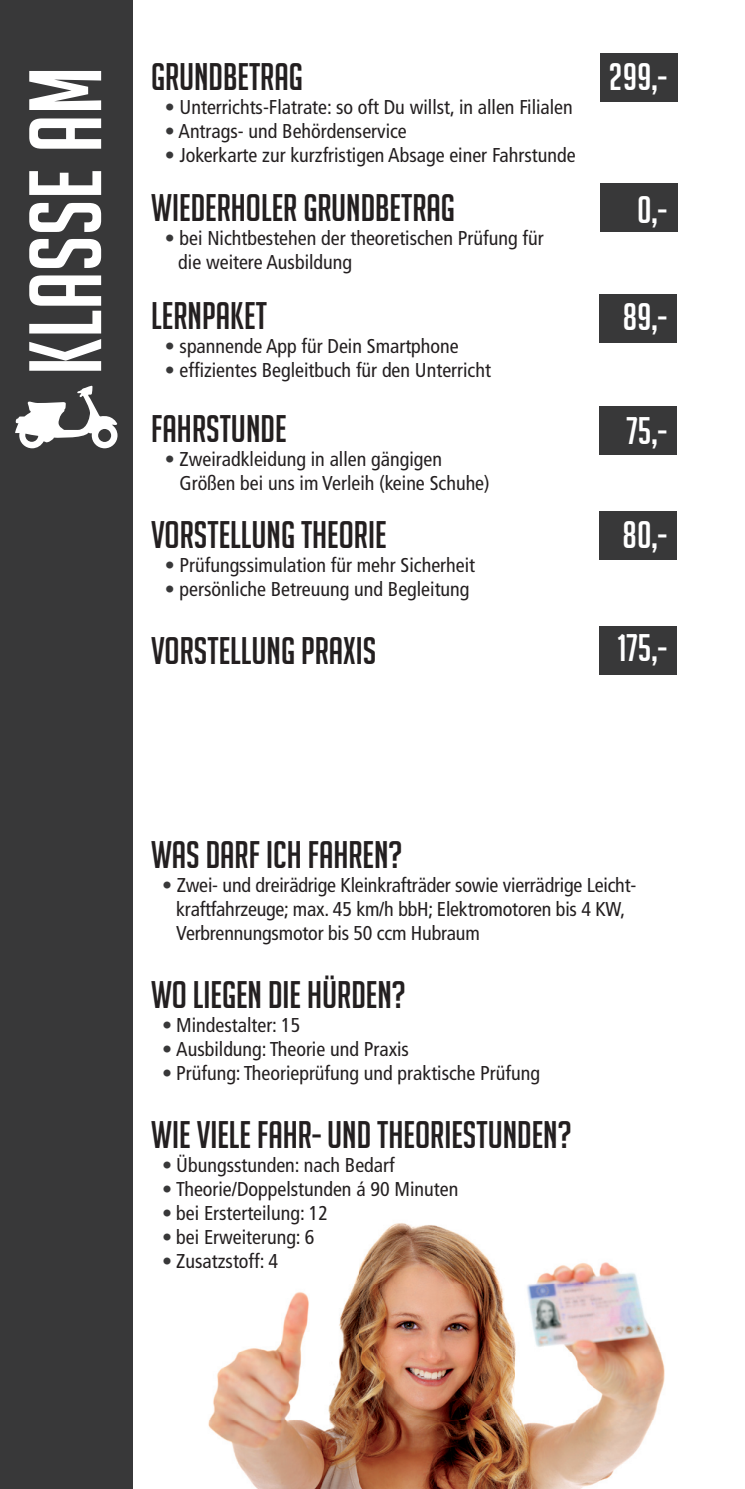
<style>
.page{position:relative;width:745px;height:1489px;background:#fff}
.page>*{position:absolute;margin:0;border:0;box-sizing:border-box;transform-origin:0 0}
.t1{font:100px "Big Noodle Titling";color:#fff}
.t2{font:37.5px "Big Noodle Titling";color:#231f20}
.t3{font:37.5px "Big Noodle Titling";color:#fff}
.t4{font:condensed 20px/24px "Frutiger";color:#231f20}
.s1{color:#383839}
</style>
<div class="page">
<img style="left:208px;top:1223px;width:457px;height:265px">
<div style="left:0;top:0;width:133px;height:1488px;background:#383839"></div>
<div style="left:600px;top:53px;width:77px;height:48px;background:#383839"></div>
<div style="left:600px;top:184px;width:77px;height:48px;background:#383839"></div>
<div style="left:599px;top:294px;width:77px;height:48px;background:#383839"></div>
<div style="left:599px;top:406px;width:77px;height:48px;background:#383839"></div>
<div style="left:599px;top:511px;width:77px;height:48px;background:#383839"></div>
<div style="left:599px;top:626px;width:77px;height:48px;background:#383839"></div>
<svg style="left:15px;top:385px;width:103px;height:63px"></svg>
<h1 class="t1" style="left:12px;top:375px;width:310px;rotate:-90deg">KLASSE AM</h1>
<h2 class="t2" style="left:151px;top:56px;width:153px">GRUNDBETRAG</h2>
<p class="t4" style="left:165px;top:95px;width:409px"><span class="s1">•</span> Unterrichts-Flatrate: so oft Du willst, in allen Filialen</p>
<p class="t4" style="left:165px;top:119px;width:243px"><span class="s1">•</span> Antrags- und Behördenservice</p>
<p class="t4" style="left:165px;top:143px;width:412px"><span class="s1">•</span> Jokerkarte zur kurzfristigen Absage einer Fahrstunde</p>
<h2 class="t2" style="left:151px;top:187px;width:305px">WIEDERHOLER GRUNDBETRAG</h2>
<p class="t4" style="left:178px;top:226px;width:366px;text-indent:-14px"><span class="s1">•</span> bei Nichtbestehen der theoretischen Prüfung für die weitere Ausbildung</p>
<h2 class="t2" style="left:151px;top:295px;width:117px">LERNPAKET</h2>
<p class="t4" style="left:165px;top:334px;width:295px"><span class="s1">•</span> spannende App für Dein Smartphone</p>
<p class="t4" style="left:165px;top:358px;width:327px"><span class="s1">•</span> effizientes Begleitbuch für den Unterricht</p>
<h2 class="t2" style="left:151px;top:409px;width:137px">FAHRSTUNDE</h2>
<p class="t4" style="left:179px;top:447px;width:311px;text-indent:-15px"><span class="s1">•</span> Zweiradkleidung in allen gängigen<br>Größen bei uns im Verleih (keine Schuhe)</p>
<h2 class="t2" style="left:151px;top:514px;width:237px">VORSTELLUNG THEORIE</h2>
<p class="t4" style="left:165px;top:553px;width:311px"><span class="s1">•</span> Prüfungssimulation für mehr Sicherheit</p>
<p class="t4" style="left:165px;top:577px;width:306px"><span class="s1">•</span> persönliche Betreuung und Begleitung</p>
<h2 class="t2" style="left:151px;top:630px;width:226px">VORSTELLUNG PRAXIS</h2>
<h2 class="t3" style="left:608px;top:56px;width:59px">299,-</h2>
<h2 class="t3" style="left:636px;top:189px;width:31px">0,-</h2>
<h2 class="t3" style="left:622px;top:296px;width:46px">89,-</h2>
<h2 class="t3" style="left:626px;top:410px;width:42px">75,-</h2>
<h2 class="t3" style="left:622px;top:514px;width:46px">80,-</h2>
<h2 class="t3" style="left:617px;top:627px;width:51px">175,-</h2>
<h2 class="t2" style="left:151px;top:834px;width:253px">WAS DARF ICH FAHREN?</h2>
<p class="t4" style="left:176px;top:873px;width:461px;text-indent:-14px"><span class="s1">•</span> Zwei- und dreirädrige Kleinkrafträder sowie vierrädrige Leicht&shy;kraftfahrzeuge; max. 45 km/h bbH; Elektromotoren bis 4 KW,<br>Verbrennungsmotor bis 50 ccm Hubraum</p>
<h2 class="t2" style="left:151px;top:974px;width:256px">WO LIEGEN DIE HÜRDEN?</h2>
<p class="t4" style="left:162px;top:1013px;width:140px"><span class="s1">•</span> Mindestalter: 15</p>
<p class="t4" style="left:162px;top:1037px;width:248px"><span class="s1">•</span> Ausbildung: Theorie und Praxis</p>
<p class="t4" style="left:162px;top:1061px;width:379px"><span class="s1">•</span> Prüfung: Theorieprüfung und praktische Prüfung</p>
<h2 class="t2" style="left:151px;top:1113px;width:422px">WIE VIELE FAHR- UND THEORIESTUNDEN?</h2>
<p class="t4" style="left:162px;top:1152px;width:234px"><span class="s1">•</span> Übungsstunden: nach Bedarf</p>
<p class="t4" style="left:162px;top:1176px;width:297px"><span class="s1">•</span> Theorie/Doppelstunden á 90 Minuten</p>
<p class="t4" style="left:162px;top:1200px;width:167px"><span class="s1">•</span> bei Ersterteilung: 12</p>
<p class="t4" style="left:162px;top:1224px;width:154px"><span class="s1">•</span> bei Erweiterung: 6</p>
<p class="t4" style="left:162px;top:1248px;width:117px"><span class="s1">•</span> Zusatzstoff: 4</p>
</div>
